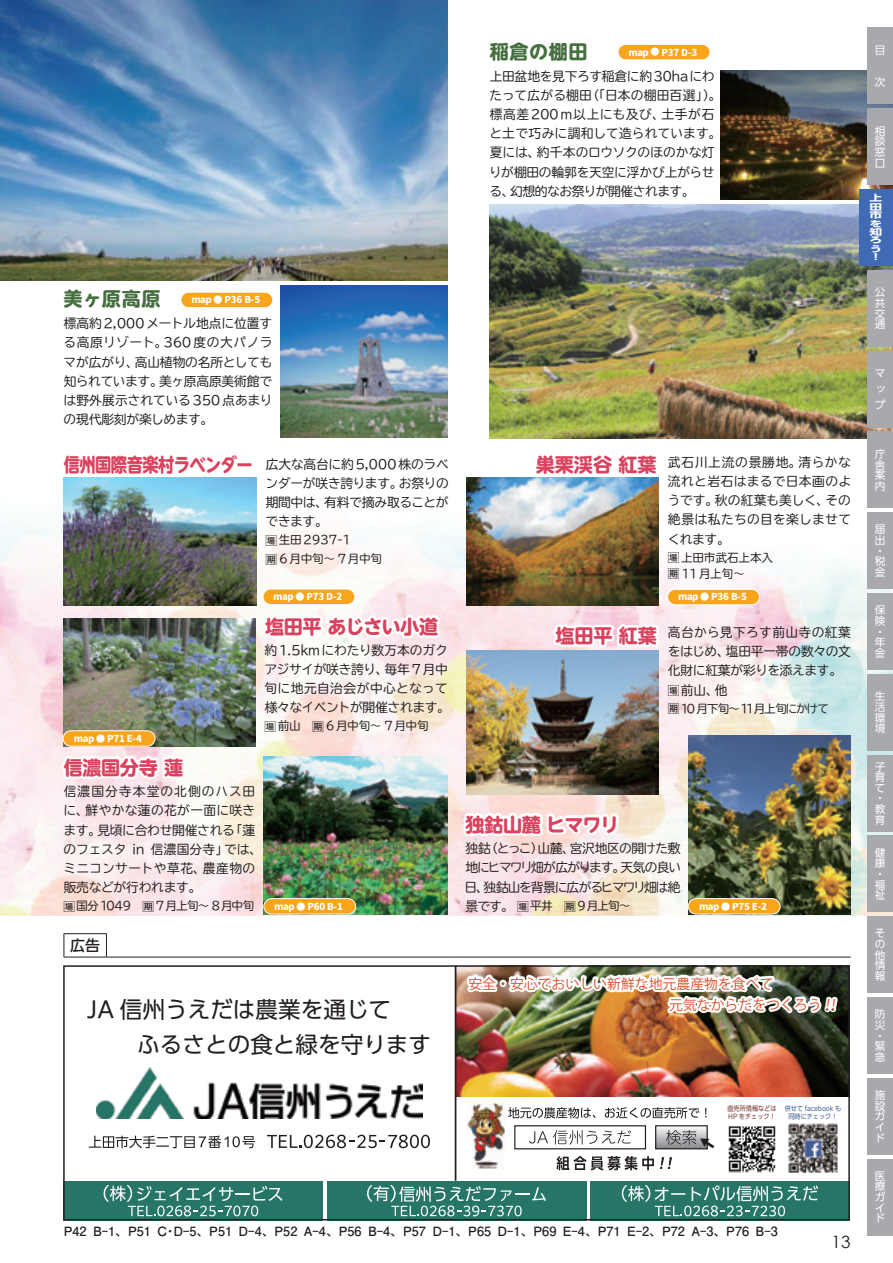
<style>
.page{position:relative;width:893px;height:1263px;background:#fff}
.page>*{position:absolute;margin:0;border:0;box-sizing:border-box;transform-origin:0 0}
.t1{font:22.65px/35.4px "PUD Shin Go Pr 6 N";color:#231f20}
.t2{font:700 19.2px "UD Shin M Go Pr 6";letter-spacing:-.025em;color:#da425e}
.t3{font:700 19.2px "UD Shin M Go Pr 6";letter-spacing:-.025em;color:#da425e;scale:.85 1}
.t4{font:700 19.2px "UD Shin M Go Pr 6";letter-spacing:.03em;color:#466f40}
.t5{font:16.95px "Century Gothic";color:#231f20}
.t6{font:500 14.85px "UD Shin Go Pro";color:#231f20}
.t7{font:13.8px/21.1px "Koz Go Pr 6 N";color:#db4c28}
.t8{font:12.75px/19.2px "TBUDR Go Std";letter-spacing:-.015em;color:#231f20;text-align:justify}
.t9{font:12.75px/19.2px "TBUDR Go Std";letter-spacing:.015em;color:#231f20}
.t10{font:700 12.75px "Futo Go B101 Pro";color:#231f20}
.t11{font:11.7px/19.2px "TBUDR Go Std";letter-spacing:-.04em;color:#231f20}
.t12{font:11.7px/15.9px "TBUDR Go Std";letter-spacing:-.015em;color:#231f20}
.t13{font:11.7px "TBUDR Go Std";letter-spacing:-.105em;color:#231f20}
.t14{font:10.65px/10.6px "UD Shin Go Pro";color:#fff;text-align:justify}
.t15{font:9.6px "Keifont";letter-spacing:-.045em;color:#fff}
.t16{font:700 8.4px/8.4px "UD Shin Go Pro";color:#fff;scale:1.52 1}
.t17{font:6.75px/8.6px "PUD Shin Go Pr 6 N";color:#425f95;text-align:center;scale:.9 1}
.t18{font:6.75px/8.6px "PUD Shin Go Pr 6 N";color:#763931;scale:.9 1}
.s1{font-size:9px}
.s2{font-family:"Oba QNEOPLUS"}
.s3{font-family:"Oba QNEOPLUS";font-size:11.7px}
.s4{font-size:12.75px}
</style>
<div class="page">
<img style="left:0;top:495px;width:701px;height:368px">
<img style="left:701px;top:565px;width:192px;height:193px">
<img style="left:804px;top:758px;width:89px;height:158px">
<img style="left:0;top:863px;width:804px;height:53px">
<img style="left:0;top:0;width:447px;height:281px">
<img style="left:489px;top:204px;width:404px;height:234px">
<img style="left:281px;top:285px;width:166px;height:42px">
<img style="left:720px;top:71px;width:173px;height:129px">
<div style="left:181px;top:292px;width:92px;height:16px;background:#f9a51b;border-radius:8px"></div>
<div style="left:181px;top:292px;width:92px;height:16px;border:1px solid #fff;border-radius:8px"></div>
<div style="left:618px;top:44px;width:92px;height:16px;background:#f9a51b;border-radius:8px"></div>
<div style="left:618px;top:44px;width:92px;height:16px;border:1px solid #fff;border-radius:8px"></div>
<img style="left:64px;top:619px;width:191px;height:127px">
<img style="left:64px;top:478px;width:192px;height:127px">
<svg style="left:57px;top:752px;width:131px;height:39px"></svg>
<svg style="left:57px;top:477px;width:185px;height:30px"></svg>
<div style="left:235px;top:461px;width:19px;height:8px;border:5px solid #fff"></div>
<img style="left:264px;top:898px;width:184px;height:16px">
<img style="left:689px;top:736px;width:161px;height:178px">
<img style="left:260px;top:327px;width:414px;height:571px">
<div style="left:263px;top:589px;width:92px;height:15px;background:#f9a51b;border-radius:8px"></div>
<div style="left:263px;top:589px;width:92px;height:16px;border:1px solid #fff;border-radius:8px"></div>
<div style="left:63px;top:731px;width:92px;height:15px;background:#f9a51b;border-radius:8px"></div>
<div style="left:63px;top:730px;width:92px;height:16px;border:1px solid #fff;border-radius:8px"></div>
<div style="left:264px;top:899px;width:92px;height:15px;background:#f9a51b;border-radius:8px"></div>
<div style="left:264px;top:898px;width:92px;height:16px;border:1px solid #fff;border-radius:8px"></div>
<div style="left:668px;top:589px;width:91px;height:16px;background:#f9a51b;border-radius:8px"></div>
<div style="left:667px;top:589px;width:93px;height:16px;border:1px solid #fff;border-radius:8px"></div>
<div style="left:688px;top:899px;width:92px;height:15px;background:#f9a51b;border-radius:8px"></div>
<div style="left:688px;top:898px;width:92px;height:16px;border:1px solid #fff;border-radius:8px"></div>
<hr style="left:64px;top:933px;width:43px;height:1px;background:#231f20">
<svg style="left:64px;top:934px;width:1px;height:23px"></svg>
<svg style="left:106px;top:934px;width:1px;height:23px"></svg>
<hr style="left:64px;top:957px;width:42px;height:1px;background:#231f20">
<hr style="left:106px;top:957px;width:745px;height:1px;background:#231f20">
<div style="left:867px;top:28px;width:26px;height:76px;background:#a8a9ad"></div>
<div style="left:867px;top:108px;width:26px;height:77px;background:#a8a9ad"></div>
<div style="left:867px;top:270px;width:26px;height:77px;background:#a8a9ad"></div>
<div style="left:867px;top:351px;width:26px;height:76px;background:#a8a9ad"></div>
<div style="left:867px;top:432px;width:26px;height:76px;background:#a8a9ad"></div>
<div style="left:867px;top:674px;width:26px;height:76px;background:#a8a9ad"></div>
<div style="left:867px;top:755px;width:26px;height:76px;background:#a8a9ad"></div>
<div style="left:867px;top:512px;width:26px;height:77px;background:#a8a9ad"></div>
<div style="left:867px;top:836px;width:26px;height:76px;background:#a8a9ad"></div>
<div style="left:867px;top:997px;width:26px;height:77px;background:#a8a9ad"></div>
<div style="left:867px;top:1078px;width:26px;height:76px;background:#a8a9ad"></div>
<div style="left:867px;top:1159px;width:26px;height:76px;background:#a8a9ad"></div>
<div style="left:867px;top:916px;width:26px;height:77px;background:#a8a9ad"></div>
<div style="left:867px;top:593px;width:26px;height:77px;background:#a8a9ad"></div>
<div style="left:859px;top:189px;width:34px;height:77px;background:#406ab4"></div>
<img style="left:63px;top:965px;width:787px;height:255px">
<img style="left:464px;top:972px;width:377px;height:45px">
<h2 class="t4" style="left:64px;top:282px;width:99px">美ヶ原高原</h2>
<p class="t8" style="left:63px;top:314px;width:211px">標高約2,000メートル地点に位置する高原リゾート。360度の大パノラマが広がり、高山植物の名所としても知られています。美ヶ原高原美術館では野外展示されている350点あまりの現代彫刻が楽しめます。</p>
<p class="t15" style="left:191px;top:292px;width:70px">map <span class="s1">●</span> P36 B-5</p>
<h2 class="t4" style="left:490px;top:35px;width:99px">稲倉の棚田</h2>
<p class="t8" style="left:489px;top:66px;width:234px;text-align:left">上田盆地を見下ろす稲倉に約30haにわたって広がる棚田（「日本の棚田百選」）。標高差200ⅿ以上にも及び、土手が石と土で巧みに調和して造られています。夏には、約千本のロウソクのほのかな灯りが棚田の輪郭を天空に浮かび上がらせる、幻想的なお祭りが開催されます。</p>
<p class="t15" style="left:628px;top:44px;width:71px">map <span class="s1">●</span> P37 D-3</p>
<h2 class="t3" style="left:64px;top:448px;width:224px">信州国際音楽村ラベンダー</h2>
<h2 class="t2" style="left:536px;top:448px;width:122px">巣栗渓谷 紅葉</h2>
<p class="t8" style="left:265px;top:454px;width:185px">広大な高台に約5,000株のラベンダーが咲き誇ります。お祭りの期間中は、有料で摘み取ることができます。</p>
<p class="t11" style="left:266px;top:530px;width:118px"><span class="s2">U</span> 生田2937-1<br><span class="s2">S</span> 6月中旬～ 7月中旬</p>
<p class="t15" style="left:273px;top:589px;width:71px">map <span class="s1">●</span> P73 D-2</p>
<p class="t15" style="left:74px;top:731px;width:70px">map <span class="s1">●</span> P71 E-4</p>
<h2 class="t2" style="left:64px;top:751px;width:121px">信濃国分寺 蓮</h2>
<h2 class="t2" style="left:265px;top:610px;width:175px">塩田平 あじさい小道</h2>
<h2 class="t2" style="left:555px;top:619px;width:103px">塩田平 紅葉</h2>
<p class="t8" style="left:264px;top:640px;width:187px;text-align:left">約1.5kmにわたり数万本のガクアジサイが咲き誇り、毎年7 月中旬に地元自治会が中心となって様々なイベントが開催されます。</p>
<p class="t11" style="left:265px;top:716px;width:166px"><span class="s2">U</span>前山　<span class="s2">S</span> 6月中旬～ 7月中旬</p>
<p class="t8" style="left:668px;top:452px;width:185px">武石川上流の景勝地。清らかな流れと岩石はまるで日本画のようです。秋の紅葉も美しく、その絶景は私たちの目を楽しませてくれます。</p>
<p class="t12" style="left:668px;top:549px;width:107px"><span class="s2">U</span>上田市武石上本入<br><span class="s2">S</span> 11月上旬～</p>
<p class="t15" style="left:678px;top:589px;width:70px">map <span class="s1">●</span> P36 B-5</p>
<p class="t8" style="left:668px;top:623px;width:185px;text-align:left">高台から見下ろす前山寺の紅葉をはじめ、塩田平一帯の数々の文化財に紅葉が彩りを添えます。<br><span class="s3">U</span> 前山、他</p>
<p class="t13" style="left:668px;top:699px;width:163px"><span class="s2">S</span> 10 月下旬～11月上旬にかけて</p>
<p class="t9" style="left:63px;top:782px;width:200px">信濃国分寺本堂の北側のハス田に、鮮やかな蓮の花が一面に咲きます。見頃に合わせ開催される「蓮のフェスタ in 信濃国分寺」では、ミニコンサートや草花、農産物の販売などが行われます。</p>
<p class="t11" style="left:64px;top:896px;width:192px"><span class="s2">U</span>国分1049　<span class="s2">S</span> 7月上旬～ 8月中旬</p>
<p class="t6" style="left:70px;top:933px;width:31px">広告</p>
<p class="t15" style="left:274px;top:899px;width:70px">map <span class="s1">●</span> P60 B-1</p>
<h1 class="t1" style="left:137px;top:992px;width:295px;text-indent:-50px">JA 信州うえだは農業を通じて<br>ふるさとの食と緑を守ります</h1>
<h2 class="t2" style="left:466px;top:808px;width:155px">独鈷山麓 ヒマワリ</h2>
<p class="t8" style="left:465px;top:839px;width:218px">独鈷（とっこ）山麓、宮沢地区の開けた敷地にヒマワリ畑が広がります。天気の良い日、独鈷山を背景に広がるヒマワリ畑は絶</p>
<p class="t11" style="left:465px;top:896px;width:166px"><span class="s4">景です。</span> <span class="s2">U</span>平井 <span class="s2">S</span> 9月上旬～</p>
<p class="t15" style="left:699px;top:899px;width:70px">map <span class="s1">●</span> P75 E-2</p>
<p class="t7" style="left:669px;top:973px;width:154px;text-indent:-201px">安全・安心でおいしい新鮮な地元農産物を食べて<br>元気なからだをつくろう</p>
<p class="t18" style="left:727px;top:1104px;width:56px">直売所情報などは<br>HP をチェック！</p>
<p class="t17" style="left:785px;top:1104px;width:64px">併せて facebook も同時にチェック！</p>
<p class="t10" style="left:64px;top:1221px;width:715px">P42 B-1、P51 C・D-5、P51 D-4、P52 A-4、P56 B-4、P57 D-1、P65 D-1、P69 E-4、P71 E-2、P72 A-3、P76 B-3</p>
<h3 class="t5" style="left:832px;top:1230px;width:20px">13</h3>
<p class="t14" style="left:875px;top:44px;width:11px">目</p>
<p class="t14" style="left:875px;top:76px;width:12px">次</p>
<p class="t14" style="left:875px;top:125px;width:12px">相談窓口</p>
<p class="t16" style="left:870px;top:194px;width:10px">上田市を知ろう！</p>
<p class="t14" style="left:875px;top:287px;width:12px">公共交通</p>
<p class="t14" style="left:875px;top:365px;width:12px;line-height:15.9px">マップ</p>
<p class="t14" style="left:875px;top:448px;width:12px">庁舎案内</p>
<p class="t14" style="left:875px;top:524px;width:12px;text-align:left">届出・税金</p>
<p class="t14" style="left:875px;top:605px;width:12px;text-align:left">保険・年金</p>
<p class="t14" style="left:875px;top:691px;width:12px">生活環境</p>
<p class="t14" style="left:875px;top:761px;width:12px;text-align:left">子育て・教育</p>
<p class="t14" style="left:875px;top:847px;width:12px;text-align:left">健康・福祉</p>
<p class="t14" style="left:875px;top:928px;width:12px">その他情報</p>
<p class="t14" style="left:875px;top:1008px;width:12px;text-align:left">防災・緊急</p>
<p class="t14" style="left:875px;top:1089px;width:12px">施設ガイド</p>
<p class="t14" style="left:875px;top:1170px;width:12px">医療ガイド</p>
</div>
